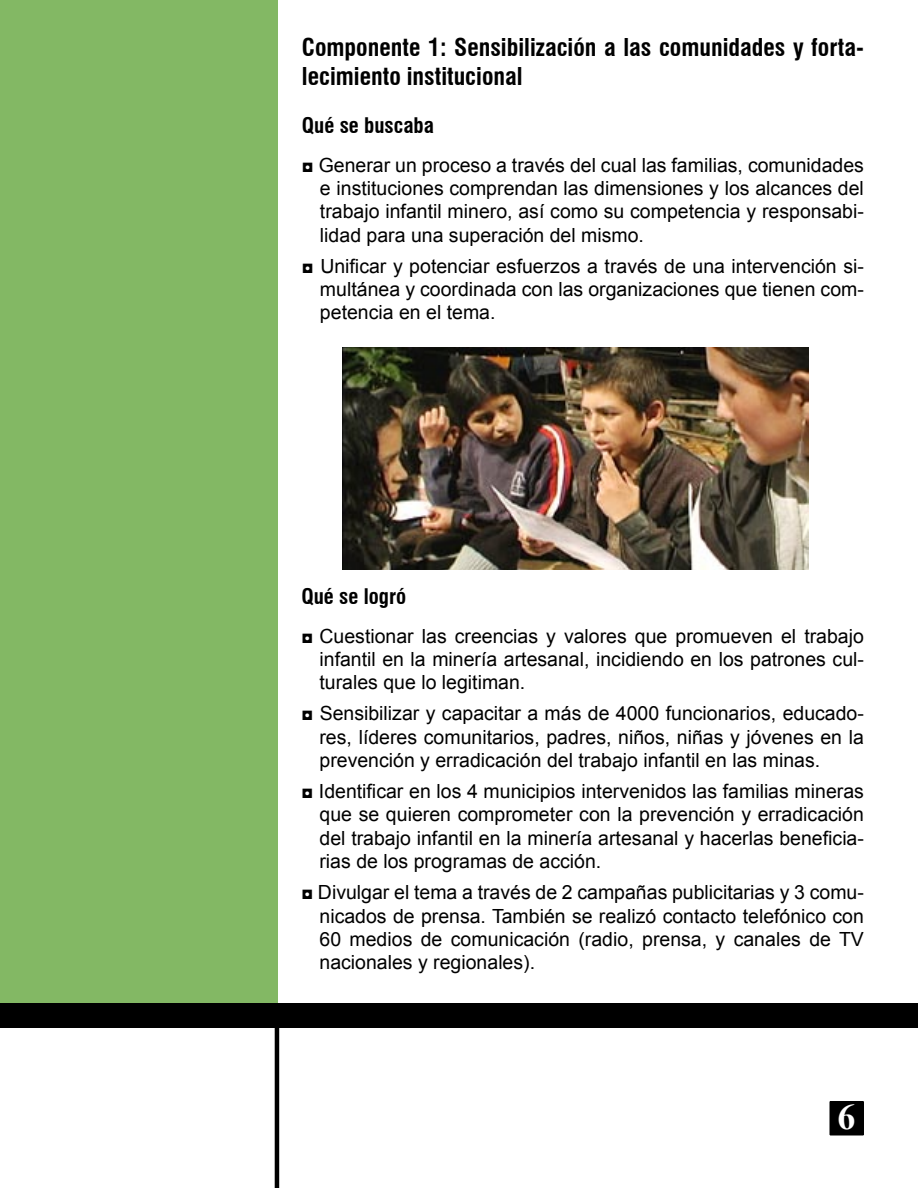
<style>
.page{position:relative;width:918px;height:1188px;background:#fff}
.page>*{position:absolute;margin:0;border:0;box-sizing:border-box;transform-origin:0 0}
.t1{font:700 36px "Times New Roman";color:#fff}
.t2{font:700 condensed 24px/28.8px "Swiss 721 BT";color:#000}
.t3{font:700 condensed 21px "Swiss 721 BT";color:#000}
.items{font:19.5px/23.4px "Arial";color:#000;text-align:justify}
</style>
<div class="page">
<div style="left:0;top:0;width:278px;height:1005px;background:#83b864"></div>
<hr style="left:275px;top:1021px;width:4px;height:167px;background:#000">
<div style="left:0;top:1004px;width:918px;height:24px;background:#000"></div>
<div style="left:830px;top:1102px;width:33px;height:33px;background:#000"></div>
<div style="left:830px;top:1101px;width:34px;height:35px;border:2px solid #000"></div>
<img style="left:342px;top:347px;width:466px;height:222px">
<p class="t2" style="left:302px;top:33px;width:563px">Componente 1: Sensibilización a las comunidades y forta&shy;lecimiento institucional</p>
<p class="t3" style="left:302px;top:113px;width:133px">Qué se buscaba</p>
<p class="items" style="left:320px;top:153px;width:546px;text-indent:-18px">◘ Generar un proceso a través del cual las familias, comunidades e instituciones comprendan las dimensiones y los alcances del trabajo infantil minero, así como su competencia y responsabi&shy;lidad para una superación del mismo.</p>
<p class="items" style="left:320px;top:254px;width:546px;text-indent:-18px">◘ Unificar y potenciar esfuerzos a través de una intervención si&shy;multánea y coordinada con las organizaciones que tienen com&shy;petencia en el tema.</p>
<p class="t3" style="left:302px;top:584px;width:106px">Qué se logró</p>
<p class="items" style="left:320px;top:624px;width:546px;text-indent:-18px">◘ Cuestionar las creencias y valores que promueven el trabajo infantil en la minería artesanal, incidiendo en los patrones cul&shy;turales que lo legitiman.</p>
<p class="items" style="left:320px;top:702px;width:546px;text-indent:-18px">◘ Sensibilizar y capacitar a más de 4000 funcionarios, educado&shy;res, líderes comunitarios, padres, niños, niñas y jóvenes en la prevención y erradicación del trabajo infantil en las minas.</p>
<p class="items" style="left:320px;top:780px;width:546px;text-indent:-18px">◘ Identificar en los 4 municipios intervenidos las familias mineras que se quieren comprometer con la prevención y erradicación del trabajo infantil en la minería artesanal y hacerlas beneficia&shy;rias de los programas de acción.</p>
<p class="items" style="left:320px;top:881px;width:546px;text-indent:-18px">◘ Divulgar el tema a través de 2 campañas publicitarias y 3 comu&shy;nicados de prensa. También se realizó contacto telefónico con 60 medios de comunicación (radio, prensa, y canales de TV nacionales y regionales).</p>
<h1 class="t1" style="left:838px;top:1092px;width:19px">6</h1>
</div>
